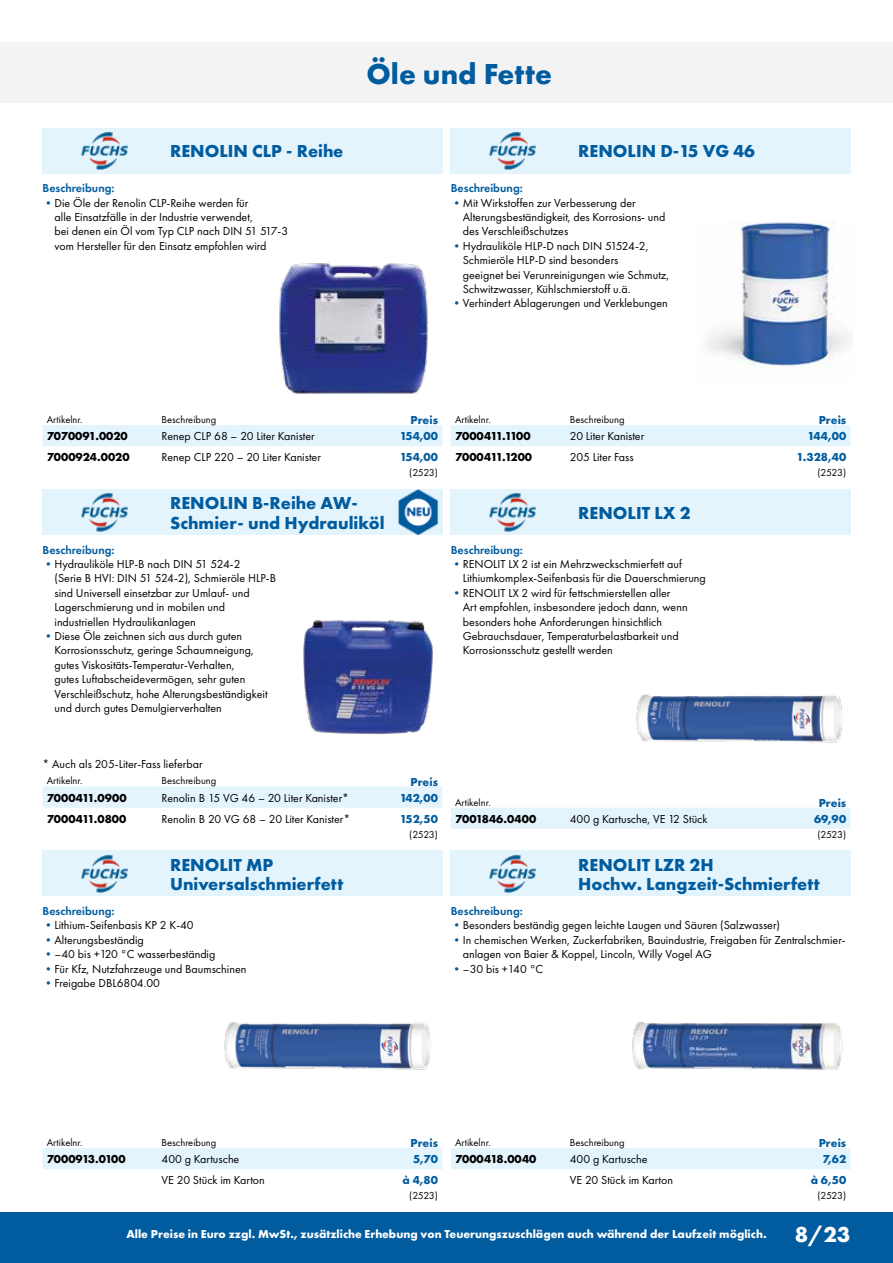
<style>
.page{position:relative;width:893px;height:1263px;background:#fff}
.page>*{position:absolute;margin:0;border:0;box-sizing:border-box;transform-origin:0 0}
.t1{font:700 30px "Futura PT";color:#005c9f}
.t2{font:700 22.5px "Futura PT";color:#fff}
.t3{font:700 18px/19.5px "Futura PT";color:#005c9f}
.t4{font:12px/14.4px "Futura PT";color:#000}
.t5{font:700 12px "Futura PT";color:#000}
.t6{font:700 12px "Futura PT";color:#fff}
.t7{font:700 12px "Futura PT";color:#005c9f}
.t8{font:600 12px "Futura PT";color:#005c9f}
.t9{font:10.5px "Futura PT";color:#000}
.s1{color:#005c9f}
</style>
<div class="page">
<div style="left:0;top:1212px;width:893px;height:51px;background:#005c9f"></div>
<div style="left:166px;top:489px;width:276px;height:46px;background:#e3f4fd"></div>
<div style="left:43px;top:489px;width:123px;height:46px;background:#e3f4fd"></div>
<img style="left:81px;top:492px;width:47px;height:40px">
<img style="left:303px;top:620px;width:130px;height:115px">
<div style="left:43px;top:786px;width:399px;height:22px;background:#e3f4fd"></div>
<div style="left:166px;top:850px;width:276px;height:46px;background:#e3f4fd"></div>
<div style="left:43px;top:850px;width:123px;height:46px;background:#e3f4fd"></div>
<img style="left:81px;top:854px;width:47px;height:39px">
<img style="left:224px;top:1021px;width:207px;height:49px">
<div style="left:43px;top:1148px;width:399px;height:21px;background:#e3f4fd"></div>
<div style="left:574px;top:128px;width:276px;height:45px;background:#e3f4fd"></div>
<div style="left:451px;top:128px;width:123px;height:45px;background:#e3f4fd"></div>
<img style="left:489px;top:131px;width:47px;height:39px">
<img style="left:707px;top:221px;width:143px;height:148px">
<div style="left:451px;top:425px;width:399px;height:21px;background:#e3f4fd"></div>
<div style="left:574px;top:850px;width:276px;height:46px;background:#e3f4fd"></div>
<div style="left:451px;top:850px;width:123px;height:46px;background:#e3f4fd"></div>
<img style="left:489px;top:854px;width:47px;height:39px">
<div style="left:451px;top:1148px;width:399px;height:21px;background:#e3f4fd"></div>
<img style="left:632px;top:1022px;width:211px;height:48px">
<img style="left:398px;top:489px;width:40px;height:46px">
<div style="left:0;top:43px;width:893px;height:60px;background:#f4f3f4"></div>
<div style="left:574px;top:489px;width:276px;height:46px;background:#e3f4fd"></div>
<div style="left:451px;top:489px;width:123px;height:46px;background:#e3f4fd"></div>
<img style="left:489px;top:492px;width:47px;height:40px">
<div style="left:451px;top:808px;width:399px;height:21px;background:#e3f4fd"></div>
<img style="left:636px;top:694px;width:207px;height:49px">
<div style="left:166px;top:128px;width:276px;height:45px;background:#e3f4fd"></div>
<div style="left:43px;top:128px;width:123px;height:45px;background:#e3f4fd"></div>
<img style="left:81px;top:131px;width:47px;height:39px">
<div style="left:43px;top:425px;width:399px;height:21px;background:#e3f4fd"></div>
<img style="left:279px;top:263px;width:149px;height:131px">
<h3 class="t3" style="left:170px;top:141px;width:175px">RENOLIN CLP - Reihe</h3>
<p class="t8" style="left:43px;top:181px;width:74px">Beschreibung:</p>
<p class="t4" style="left:55px;top:195px;width:235px;text-indent:-12px"><span class="s1">•</span>Die Öle der Renolin CLP-Reihe werden für<br>alle Einsatzfälle in der Industrie verwendet,<br>bei denen ein Öl vom Typ CLP nach DIN 51 517-3 vom Hersteller für den Einsatz empfohlen wird</p>
<h1 class="t1" style="left:366px;top:55px;width:187px">Öle und Fette</h1>
<h3 class="t3" style="left:578px;top:141px;width:178px">RENOLIN D-15 VG 46</h3>
<p class="t8" style="left:451px;top:181px;width:74px">Beschreibung:</p>
<p class="t4" style="left:463px;top:195px;width:204px;text-indent:-12px"><span class="s1">•</span>Mit Wirkstoffen zur Verbesserung der<br>Alterungsbeständigkeit, des Korrosions- und des Verschleißschutzes</p>
<p class="t4" style="left:463px;top:238px;width:208px;text-indent:-12px"><span class="s1">•</span>Hydrauliköle HLP-D nach DIN 51524-2, Schmieröle HLP-D sind besonders<br>geeignet bei Verunreinigungen wie Schmutz, Schwitzwasser, Kühlschmierstoff u.ä.</p>
<p class="t4" style="left:451px;top:296px;width:219px"><span class="s1">•</span>Verhindert Ablagerungen und Verklebungen</p>
<p class="t9" style="left:47px;top:413px;width:37px">Artikelnr.</p>
<p class="t9" style="left:162px;top:413px;width:56px">Beschreibung</p>
<p class="t7" style="left:411px;top:412px;width:29px">Preis</p>
<p class="t5" style="left:47px;top:428px;width:83px">7070091.0020</p>
<p class="t4" style="left:162px;top:429px;width:155px">Renep CLP 68 – 20 Liter Kanister</p>
<p class="t7" style="left:400px;top:428px;width:40px">154,00</p>
<p class="t5" style="left:47px;top:450px;width:84px">7000924.0020</p>
<p class="t4" style="left:162px;top:450px;width:161px">Renep CLP 220 – 20 Liter Kanister</p>
<p class="t7" style="left:400px;top:450px;width:40px">154,00</p>
<p class="t9" style="left:409px;top:466px;width:30px">(2523)</p>
<h3 class="t3" style="left:170px;top:493px;width:216px">RENOLIN B-Reihe AW-<br>Schmier- und Hydrauliköl</h3>
<p class="t8" style="left:43px;top:542px;width:74px">Beschreibung:</p>
<p class="t4" style="left:55px;top:557px;width:223px;text-indent:-12px"><span class="s1">•</span>Hydrauliköle HLP-B nach DIN 51 524-2<br>(Serie B HVI: DIN 51 524-2), Schmieröle HLP-B sind Universell einsetzbar zur Umlauf- und Lagerschmierung und in mobilen und industriellen Hydraulikanlagen</p>
<p class="t4" style="left:55px;top:629px;width:215px;text-indent:-12px"><span class="s1">•</span>Diese Öle zeichnen sich aus durch guten Korrosionsschutz, geringe Schaumneigung, gutes Viskositäts-Temperatur-Verhalten,<br>gutes Luftabscheidevermögen, sehr guten Verschleißschutz, hohe Alterungsbeständigkeit und durch gutes Demulgierverhalten</p>
<p class="t9" style="left:455px;top:413px;width:37px">Artikelnr.</p>
<p class="t9" style="left:570px;top:413px;width:56px">Beschreibung</p>
<p class="t7" style="left:819px;top:412px;width:29px">Preis</p>
<p class="t5" style="left:455px;top:428px;width:77px">7000411.1100</p>
<p class="t4" style="left:570px;top:429px;width:76px">20 Liter Kanister</p>
<p class="t7" style="left:808px;top:428px;width:40px">144,00</p>
<p class="t5" style="left:455px;top:450px;width:79px">7000411.1200</p>
<p class="t4" style="left:570px;top:450px;width:65px">205 Liter Fass</p>
<p class="t7" style="left:796px;top:450px;width:51px">1.328,40</p>
<p class="t9" style="left:817px;top:466px;width:30px">(2523)</p>
<h3 class="t3" style="left:578px;top:503px;width:114px">RENOLIT LX 2</h3>
<p class="t8" style="left:451px;top:542px;width:74px">Beschreibung:</p>
<p class="t4" style="left:463px;top:557px;width:245px;text-indent:-12px"><span class="s1">•</span>RENOLIT LX 2 ist ein Mehrzweckschmierfett auf<br>Lithiumkomplex-Seifenbasis für die Dauerschmierung</p>
<p class="t4" style="left:463px;top:585px;width:226px;text-indent:-12px"><span class="s1">•</span>RENOLIT LX 2 wird für fettschmierstellen aller<br>Art empfohlen, insbesondere jedoch dann, wenn besonders hohe Anforderungen hinsichtlich Gebrauchsdauer, Temperaturbelastbarkeit und Korrosionsschutz gestellt werden</p>
<p class="t4" style="left:43px;top:757px;width:162px">* Auch als 205-Liter-Fass lieferbar</p>
<p class="t9" style="left:47px;top:775px;width:37px">Artikelnr.</p>
<p class="t9" style="left:162px;top:775px;width:56px">Beschreibung</p>
<p class="t7" style="left:411px;top:774px;width:29px">Preis</p>
<p class="t5" style="left:47px;top:790px;width:81px">7000411.0900</p>
<p class="t4" style="left:162px;top:790px;width:189px">Renolin B 15 VG 46 – 20 Liter Kanister*</p>
<p class="t7" style="left:400px;top:790px;width:40px">142,00</p>
<p class="t5" style="left:47px;top:811px;width:81px">7000411.0800</p>
<p class="t4" style="left:162px;top:812px;width:190px">Renolin B 20 VG 68 – 20 Liter Kanister*</p>
<p class="t7" style="left:400px;top:811px;width:40px">152,50</p>
<p class="t9" style="left:409px;top:828px;width:30px">(2523)</p>
<h3 class="t3" style="left:170px;top:854px;width:175px">RENOLIT MP<br>Universalschmierfett</h3>
<p class="t8" style="left:43px;top:903px;width:74px">Beschreibung:</p>
<p class="t4" style="left:43px;top:918px;width:153px"><span class="s1">•</span>Lithium-Seifenbasis KP 2 K-40</p>
<p class="t4" style="left:43px;top:933px;width:103px"><span class="s1">•</span>Alterungsbeständig</p>
<p class="t4" style="left:43px;top:947px;width:174px"><span class="s1">•</span>–40 bis +120 °C wasserbeständig</p>
<p class="t4" style="left:43px;top:961px;width:205px"><span class="s1">•</span>Für Kfz, Nutzfahrzeuge und Baumschinen</p>
<p class="t4" style="left:43px;top:976px;width:119px"><span class="s1">•</span>Freigabe DBL6804.00</p>
<p class="t9" style="left:455px;top:796px;width:37px">Artikelnr.</p>
<p class="t7" style="left:819px;top:795px;width:29px">Preis</p>
<p class="t5" style="left:455px;top:811px;width:83px">7001846.0400</p>
<p class="t4" style="left:570px;top:812px;width:139px">400 g Kartusche, VE 12 Stück</p>
<p class="t7" style="left:814px;top:811px;width:34px">69,90</p>
<p class="t9" style="left:817px;top:828px;width:30px">(2523)</p>
<h3 class="t3" style="left:578px;top:854px;width:243px">RENOLIT LZR 2H<br>Hochw. Langzeit-Schmierfett</h3>
<p class="t8" style="left:451px;top:903px;width:74px">Beschreibung:</p>
<p class="t4" style="left:451px;top:918px;width:331px"><span class="s1">•</span>Besonders beständig gegen leichte Laugen und Säuren (Salzwasser)</p>
<p class="t4" style="left:463px;top:933px;width:384px;text-indent:-12px"><span class="s1">•</span>In chemischen Werken, Zuckerfabriken, Bauindustrie, Freigaben für Zentralschmier&shy;anlagen von Baier &amp; Koppel, Lincoln, Willy Vogel AG</p>
<p class="t4" style="left:451px;top:961px;width:94px"><span class="s1">•</span>–30 bis +140 °C</p>
<p class="t9" style="left:47px;top:1136px;width:37px">Artikelnr.</p>
<p class="t9" style="left:162px;top:1136px;width:56px">Beschreibung</p>
<p class="t7" style="left:411px;top:1135px;width:29px">Preis</p>
<p class="t5" style="left:47px;top:1151px;width:80px">7000913.0100</p>
<p class="t4" style="left:162px;top:1152px;width:79px">400 g Kartusche</p>
<p class="t7" style="left:413px;top:1151px;width:26px">5,70</p>
<p class="t4" style="left:162px;top:1173px;width:105px">VE 20 Stück im Karton</p>
<p class="t7" style="left:403px;top:1172px;width:37px">à 4,80</p>
<p class="t9" style="left:409px;top:1189px;width:30px">(2523)</p>
<p class="t9" style="left:455px;top:1136px;width:37px">Artikelnr.</p>
<p class="t9" style="left:570px;top:1136px;width:56px">Beschreibung</p>
<p class="t7" style="left:819px;top:1135px;width:29px">Preis</p>
<p class="t5" style="left:455px;top:1151px;width:83px">7000418.0040</p>
<p class="t4" style="left:570px;top:1152px;width:79px">400 g Kartusche</p>
<p class="t7" style="left:822px;top:1151px;width:25px">7,62</p>
<p class="t4" style="left:570px;top:1173px;width:105px">VE 20 Stück im Karton</p>
<p class="t7" style="left:811px;top:1172px;width:37px">à 6,50</p>
<p class="t9" style="left:817px;top:1189px;width:30px">(2523)</p>
<p class="t6" style="left:126px;top:1226px;width:642px">Alle Preise in Euro zzgl. MwSt., zusätzliche Erhebung von Teuerungszuschlägen auch während der Laufzeit möglich.</p>
<h2 class="t2" style="left:795px;top:1220px;width:57px">8/23</h2>
</div>
